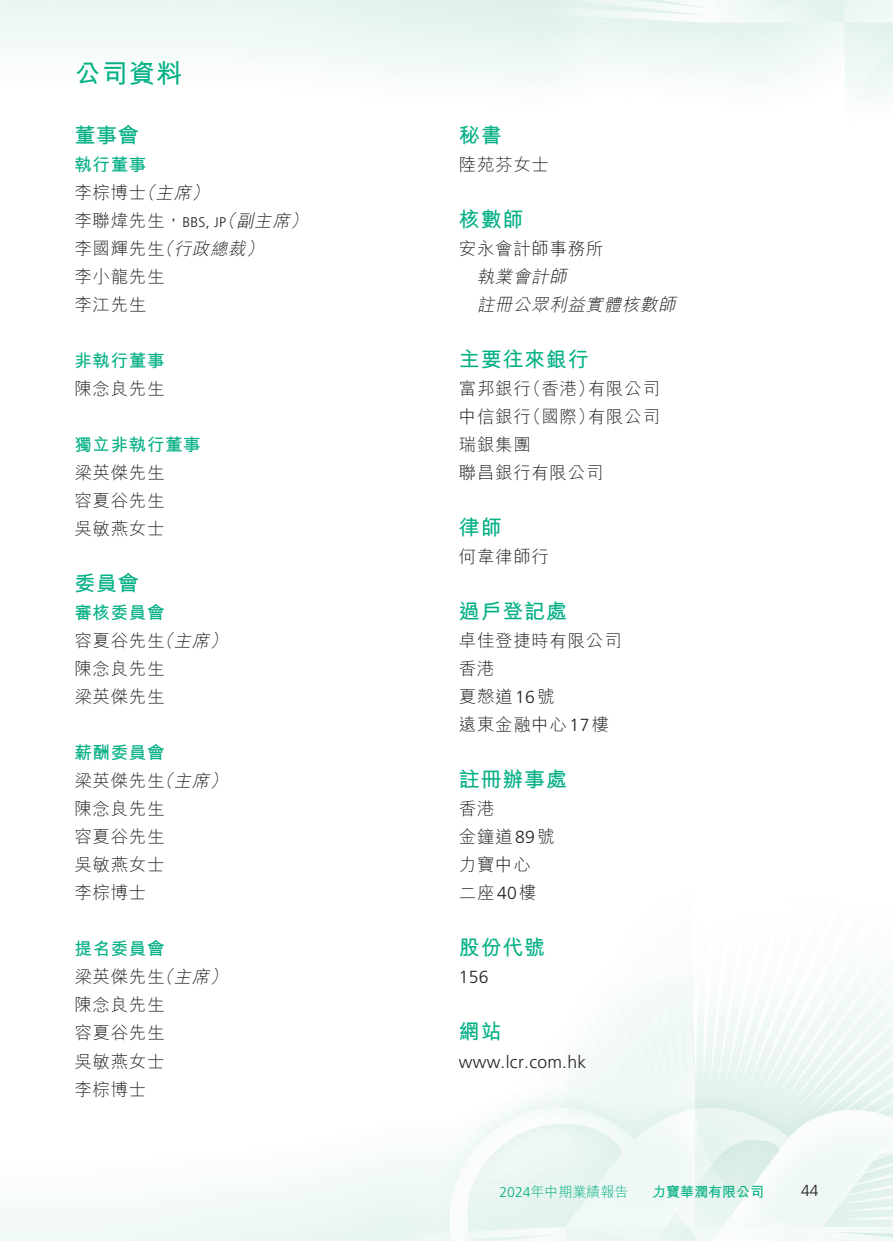
<style>
.page{position:relative;width:893px;height:1241px;background:#fff}
.page>*{position:absolute;margin:0;border:0;box-sizing:border-box;transform-origin:0 0}
._00_txt{font:700 26.25px "M Hei HK";color:#05b085}
._01_H1{font:700 21px "M Hei HK";letter-spacing:.035em;color:#05b085}
._00_txt-2{font:300 17.5px "M Hei HK";letter-spacing:.035em;color:#231f20}
._00_txt-3{font:italic 300 17.5px "M Hei HK";color:#231f20}
._02_H2{font:700 17.5px "M Hei HK";letter-spacing:.035em;color:#05b085}
._00_txt-4{font:300 17.5px "Frutiger LT Std";letter-spacing:.015em;color:#231f20}
.t1{font:300 15.92px "Frutiger LT Std";color:#231f20}
.t2{font:300 14.17px "M Hei HK";color:#05b085}
.t3{font:700 14.17px "M Hei HK";color:#05b085}
._00_txt-5{font:300 14px "Frutiger LT Std";color:#231f20}
.s1{font-family:"M Hei HK";font-style:italic;font-size:17.5px}
.s2{font-family:"Frutiger LT Std"}
</style>
<div class="page">
<img style="left:0;top:973px;width:893px;height:267px">
<p class="_00_txt" style="left:74px;top:54px;width:109px">公司資料</p>
<p class="_01_H1" style="left:74px;top:120px;width:66px">董事會</p>
<p class="_02_H2" style="left:74px;top:152px;width:73px">執行董事</p>
<p class="_00_txt-3" style="left:138px;top:183px;width:23px">（</p>
<p class="_00_txt-3" style="left:192px;top:183px;width:23px">(</p>
<p class="_00_txt-2" style="left:74px;top:183px;width:73px">李棕博士</p>
<p class="_00_txt-3" style="left:156px;top:183px;width:41px">主席</p>
<p class="_00_txt-2" style="left:74px;top:211px;width:109px">李聯煒先生，</p>
<p class="_00_txt-5" style="left:183px;top:214px;width:58px">BBS, <span class="s1">（</span>J P</p>
<p class="_00_txt-3" style="left:290px;top:211px;width:23px">(</p>
<p class="_00_txt-3" style="left:236px;top:211px;width:59px">副主席</p>
<p class="_00_txt-3" style="left:156px;top:239px;width:23px">（</p>
<p class="_00_txt-3" style="left:246px;top:239px;width:23px">(</p>
<p class="_00_txt-2" style="left:74px;top:239px;width:92px">李國輝先生</p>
<p class="_00_txt-2" style="left:74px;top:267px;width:92px">李小龍先生</p>
<p class="_00_txt-2" style="left:74px;top:295px;width:73px">李江先生</p>
<p class="_02_H2" style="left:74px;top:348px;width:92px">非執行董事</p>
<p class="_00_txt-2" style="left:74px;top:379px;width:92px">陳念良先生</p>
<p class="_02_H2" style="left:74px;top:432px;width:128px">獨立非執行董事</p>
<p class="_00_txt-2" style="left:74px;top:463px;width:92px">梁英傑先生</p>
<p class="_00_txt-2" style="left:74px;top:491px;width:92px">容夏谷先生</p>
<p class="_00_txt-2" style="left:74px;top:519px;width:92px">吳敏燕女士</p>
<p class="_01_H1" style="left:74px;top:568px;width:66px">委員會</p>
<p class="_02_H2" style="left:74px;top:600px;width:92px">審核委員會</p>
<p class="_00_txt-3" style="left:174px;top:239px;width:77px">行政總裁</p>
<p class="_00_txt-3" style="left:156px;top:631px;width:23px">（</p>
<p class="_00_txt-3" style="left:210px;top:631px;width:23px">(</p>
<p class="_00_txt-2" style="left:74px;top:631px;width:92px">容夏谷先生</p>
<p class="_00_txt-2" style="left:74px;top:659px;width:92px">陳念良先生</p>
<p class="_00_txt-2" style="left:74px;top:687px;width:92px">梁英傑先生</p>
<p class="_02_H2" style="left:74px;top:740px;width:92px">薪酬委員會</p>
<p class="_00_txt-3" style="left:174px;top:631px;width:41px">主席</p>
<p class="_00_txt-3" style="left:156px;top:771px;width:23px">（</p>
<p class="_00_txt-3" style="left:210px;top:771px;width:23px">(</p>
<p class="_00_txt-2" style="left:74px;top:771px;width:92px">梁英傑先生</p>
<p class="_00_txt-2" style="left:74px;top:799px;width:92px">陳念良先生</p>
<p class="_00_txt-2" style="left:74px;top:827px;width:92px">容夏谷先生</p>
<p class="_00_txt-2" style="left:74px;top:855px;width:92px">吳敏燕女士</p>
<p class="_00_txt-2" style="left:74px;top:883px;width:73px">李棕博士</p>
<p class="_02_H2" style="left:74px;top:936px;width:92px">提名委員會</p>
<p class="_00_txt-3" style="left:174px;top:771px;width:41px">主席</p>
<p class="_00_txt-3" style="left:156px;top:967px;width:23px">（</p>
<p class="_00_txt-3" style="left:210px;top:967px;width:23px">(</p>
<p class="_00_txt-2" style="left:74px;top:967px;width:92px">梁英傑先生</p>
<p class="_00_txt-2" style="left:74px;top:995px;width:92px">陳念良先生</p>
<p class="_00_txt-2" style="left:74px;top:1023px;width:92px">容夏谷先生</p>
<p class="_00_txt-2" style="left:74px;top:1051px;width:92px">吳敏燕女士</p>
<p class="_00_txt-2" style="left:74px;top:1079px;width:73px">李棕博士</p>
<p class="_00_txt-3" style="left:174px;top:967px;width:41px">主席</p>
<p class="_01_H1" style="left:459px;top:120px;width:44px">秘書</p>
<p class="_00_txt-2" style="left:459px;top:155px;width:92px">陸苑芬女士</p>
<p class="_01_H1" style="left:459px;top:204px;width:66px">核數師</p>
<p class="_00_txt-2" style="left:459px;top:239px;width:146px">安永會計師事務所</p>
<p class="_00_txt-3" style="left:477px;top:267px;width:95px">執業會計師</p>
<p class="_00_txt-3" style="left:477px;top:295px;width:204px">註冊公眾利益實體核數師</p>
<p class="_01_H1" style="left:459px;top:344px;width:131px">主要往來銀行</p>
<p class="_00_txt-2" style="left:588px;top:379px;width:73px">有限公司</p>
<p class="_00_txt-2" style="left:524px;top:379px;width:73px">（香港）</p>
<p class="_00_txt-2" style="left:459px;top:379px;width:73px">富邦銀行</p>
<p class="_00_txt-2" style="left:524px;top:407px;width:73px">（國際）</p>
<p class="_00_txt-2" style="left:459px;top:407px;width:73px">中信銀行</p>
<p class="_00_txt-2" style="left:459px;top:435px;width:73px">瑞銀集團</p>
<p class="_00_txt-2" style="left:459px;top:463px;width:146px">聯昌銀行有限公司</p>
<p class="_01_H1" style="left:459px;top:512px;width:44px">律師</p>
<p class="_00_txt-2" style="left:459px;top:547px;width:92px">何韋律師行</p>
<p class="_01_H1" style="left:459px;top:596px;width:110px">過戶登記處</p>
<p class="_00_txt-2" style="left:459px;top:631px;width:164px">卓佳登捷時有限公司</p>
<p class="_00_txt-2" style="left:459px;top:659px;width:37px">香港</p>
<p class="_00_txt-2" style="left:459px;top:687px;width:98px">夏愨道<span class="s2">16</span>號</p>
<p class="_00_txt-2" style="left:459px;top:715px;width:152px">遠東金融中心<span class="s2">17</span>樓</p>
<p class="_01_H1" style="left:459px;top:764px;width:110px">註冊辦事處</p>
<p class="_00_txt-2" style="left:459px;top:799px;width:37px">香港</p>
<p class="_00_txt-2" style="left:459px;top:827px;width:98px">金鐘道<span class="s2">89</span>號</p>
<p class="_00_txt-2" style="left:459px;top:855px;width:73px">力寶中心</p>
<p class="_00_txt-2" style="left:459px;top:883px;width:79px">二座<span class="s2">40</span>樓</p>
<p class="_01_H1" style="left:459px;top:932px;width:88px">股份代號</p>
<p class="_00_txt-4" style="left:459px;top:967px;width:31px">156</p>
<p class="_01_H1" style="left:459px;top:1016px;width:44px">網站</p>
<p class="_00_txt-4" style="left:459px;top:1051px;width:129px">www.lcr.com.hk</p>
<p class="_00_txt-2" style="left:588px;top:407px;width:73px">有限公司</p>
<p class="t2" style="left:499px;top:1184px;width:131px"><span class="s2">2024</span>年中期業績報告</p>
<p class="t3" style="left:652px;top:1180px;width:113px">力寶華潤有限公司</p>
<p class="t1" style="left:801px;top:1180px;width:19px">44</p>
</div>
